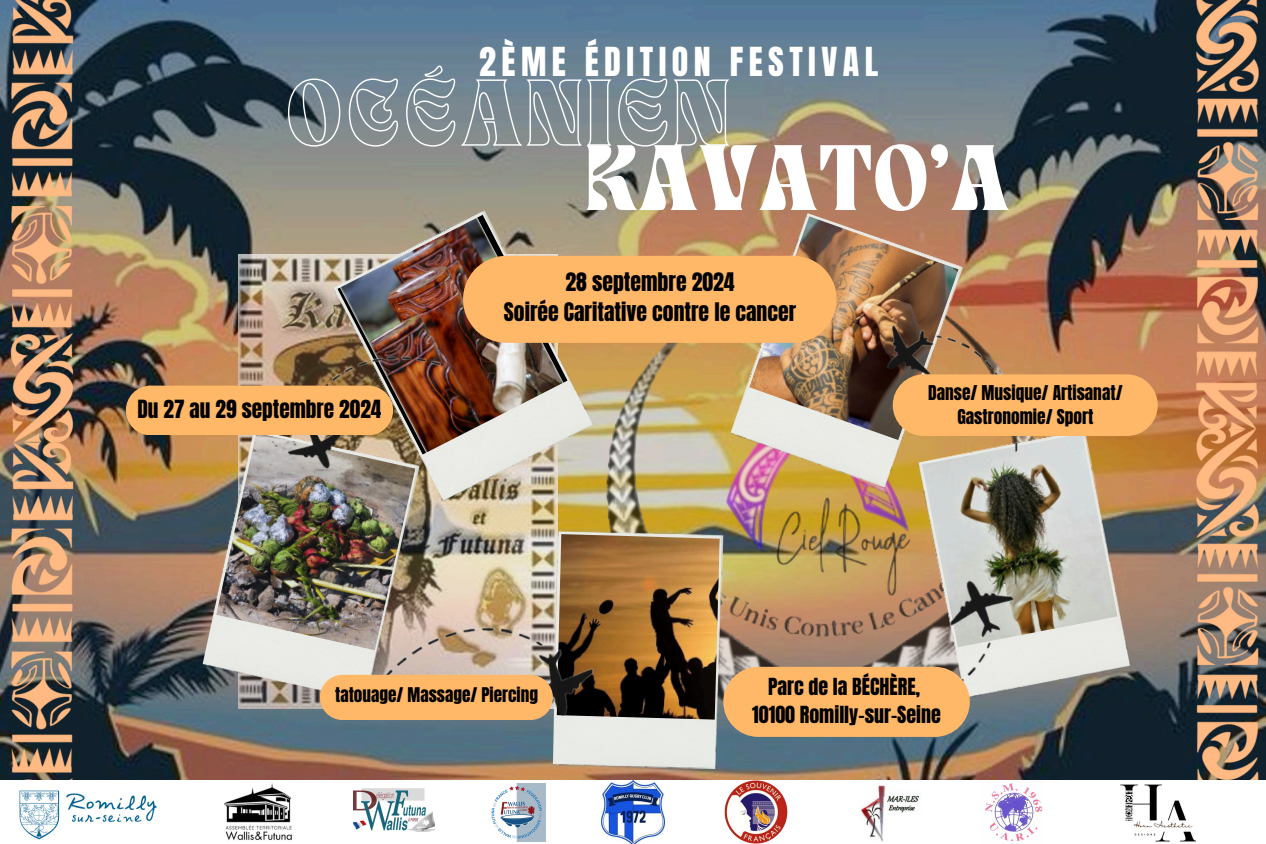
<style>
.page{position:relative;width:1266px;height:844px;background:#fff}
.page>*{position:absolute;margin:0;border:0;box-sizing:border-box;transform-origin:0 0}
.t1{font:64.88px "TANNIMBUS";letter-spacing:.025em;color:#fff}
.t2{font:34px "Anton";letter-spacing:.16em;color:#fff}
.t3{font:21.75px/29.9px "Anton";color:#000;text-align:center}
.t4{font:21.25px "Anton";color:#000}
.t5{font:20px/27.5px "Anton";color:#000;text-align:center}
.t6{font:17.38px "Anton";color:#000}
.t7{font:17.25px "Anton";color:#000}
</style>
<div class="page">
<img style="left:88px;top:0;width:1093px;height:780px">
<img style="left:0;top:0;width:88px;height:780px">
<img style="left:1181px;top:0;width:85px;height:780px">
<img style="left:19px;top:790px;width:138px;height:50px">
<img style="left:224px;top:783px;width:68px;height:57px">
<img style="left:353px;top:788px;width:81px;height:44px">
<img style="left:491px;top:786px;width:55px;height:55px">
<img style="left:601px;top:782px;width:63px;height:61px">
<img style="left:1120px;top:784px;width:76px;height:58px">
<img style="left:239px;top:254px;width:318px;height:454px">
<img style="left:599px;top:254px;width:451px;height:277px">
<img style="left:202px;top:435px;width:218px;height:266px">
<img style="left:216px;top:435px;width:199px;height:215px">
<img style="left:730px;top:213px;width:233px;height:177px">
<img style="left:749px;top:216px;width:209px;height:174px">
<img style="left:1082px;top:435px;width:51px;height:264px">
<img style="left:1082px;top:436px;width:35px;height:211px">
<img style="left:332px;top:209px;width:264px;height:293px">
<img style="left:337px;top:215px;width:230px;height:239px">
<img style="left:553px;top:531px;width:150px;height:238px">
<img style="left:557px;top:534px;width:146px;height:185px">
<img style="left:703px;top:390px;width:379px;height:379px">
<img style="left:822px;top:260px;width:247px;height:228px">
<img style="left:225px;top:290px;width:245px;height:245px">
<img style="left:360px;top:564px;width:281px;height:222px">
<div style="left:723px;top:667px;width:246px;height:70px;background:#ffb768;border-radius:35px"></div>
<div style="left:126px;top:386px;width:267px;height:49px;background:#ffb768;border-radius:25px"></div>
<div style="left:892px;top:374px;width:265px;height:62px;background:#ffb768;border-radius:31px"></div>
<div style="left:320px;top:675px;width:233px;height:45px;background:#ffb768"></div>
<div style="left:463px;top:256px;width:373px;height:87px;background:#ffb768"></div>
<img style="left:724px;top:781px;width:64px;height:62px">
<img style="left:861px;top:784px;width:59px;height:58px">
<img style="left:985px;top:783px;width:57px;height:58px">
<svg style="left:287px;top:65px;width:444px;height:82px;background:#87949c"></svg>
<p class="t2" style="left:479px;top:37px;width:400px">2ÈME ÉDITION FESTIVAL</p>
<p class="t1" style="left:586px;top:141px;width:425px">KAVATO’A</p>
<p class="t4" style="left:137px;top:394px;width:245px">Du 27 au 29 septembre 2024</p>
<p class="t3" style="left:504px;top:267px;width:294px">28 septembre 2024<br>Soirée Caritative contre le cancer</p>
<p class="t6" style="left:928px;top:380px;width:196px">Danse/ Musique/ Artisanat/</p>
<p class="t6" style="left:957px;top:404px;width:137px">Gastronomie/ Sport</p>
<h3 class="t7" style="left:335px;top:683px;width:204px">tatouage/ Massage/ Piercing</h3>
<p class="t5" style="left:752px;top:673px;width:190px">Parc de la BÉCHÈRE,<br>10100 Romilly-sur-Seine</p>
</div>
